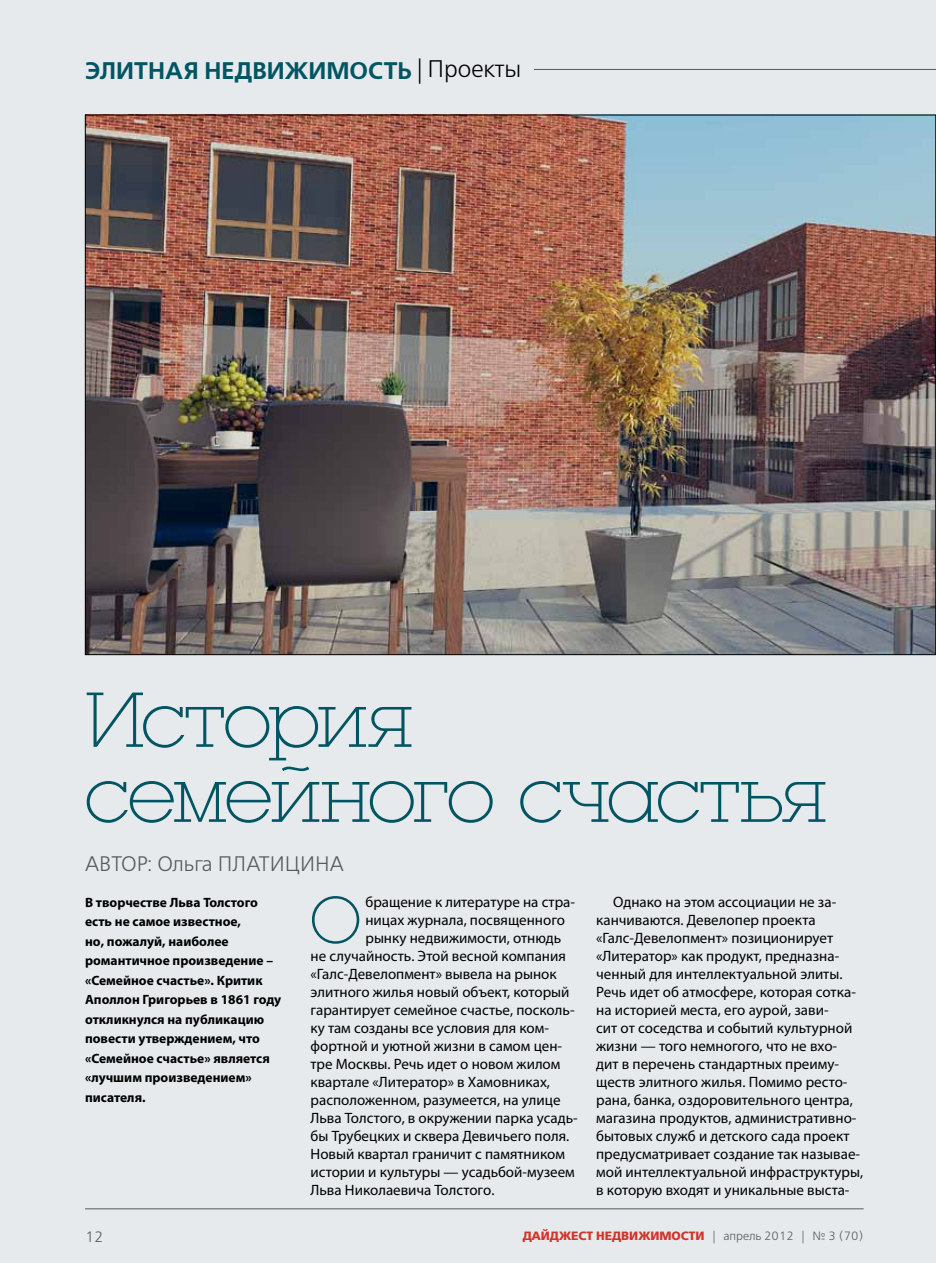
<style>
.page{position:relative;width:936px;height:1263px;background:#fff}
.page>*{position:absolute;margin:0;border:0;box-sizing:border-box;transform-origin:0 0}
.t1{font:81px/75px "Luga Extra Light C";letter-spacing:-.035em;color:#005562}
.t2{font:68.7px "Luga Extra Light C";color:#005562}
.t3{font:24px "Free Set Demi C";color:#005562}
.t4{font:21px "Free Set Light C";color:#58595b}
.t5{font:15px/18px "Myriad Pro";color:#000}
.t6{font:15px "Free Set Light C";color:#58595b}
.t7{font:700 13.5px/19.5px "Myriad Pro";color:#000}
.t8{font:12px "Free Set Bold C";color:#d2342a}
.s1{font-family:"Free Set Light C";color:#000}
.s2{font-family:"Free Set Light C";color:#58595b}
</style>
<div class="page">
<div style="left:0;top:0;width:935px;height:1263px;background:#e7eaec"></div>
<img style="left:87px;top:117px;width:846px;height:536px">
<hr style="left:85px;top:1208px;width:778px;height:1px;background:#58595b">
<hr style="left:429px;top:69px;width:506px;height:1px;background:#58595b">
<div style="left:85px;top:66px;width:449px;height:6px;background:#e7eaec"></div>
<h3 class="t3" style="left:85px;top:57px;width:437px">ЭЛИТНАЯ НЕДВИЖИМОСТЬ <span class="s1">| Проекты</span></h3>
<h1 class="t1" style="left:85px;top:683px;width:743px">История семейного счастья</h1>
<h3 class="t4" style="left:85px;top:852px;width:260px">АВТОР: Ольга ПЛАТИЦИНА</h3>
<p class="t7" style="left:85px;top:892px;width:198px">В творчестве Льва Толстого есть не самое известное,<br>но, пожалуй, наиболее романтичное произведение – «Семейное счастье». Критик<br>Аполлон Григорьев в 1861 году откликнулся на публикацию повести утверждением, что «Семейное счастье» является «лучшим произведением» писателя.</p>
<p class="t6" style="left:85px;top:1229px;width:20px">12</p>
<h2 class="t2" style="left:310px;top:886px;width:52px">О</h2>
<p class="t5" style="left:365px;top:893px;width:211px">бращение к литературе на стра-</p>
<p class="t5" style="left:365px;top:911px;width:201px">ницах журнала, посвященного</p>
<p class="t5" style="left:365px;top:929px;width:197px">рынку недвижимости, отнюдь</p>
<p class="t5" style="left:310px;top:947px;width:257px">не случайность. Этой весной компания</p>
<p class="t5" style="left:310px;top:965px;width:247px">«Галс-Девелопмент» вывела на рынок</p>
<p class="t5" style="left:310px;top:983px;width:260px">элитного жилья новый объект, который</p>
<p class="t5" style="left:310px;top:1001px;width:265px">гарантирует семейное счастье, посколь-</p>
<p class="t5" style="left:310px;top:1019px;width:240px">ку там созданы все условия для ком-</p>
<p class="t5" style="left:310px;top:1037px;width:253px">фортной и уютной жизни в самом цен-</p>
<p class="t5" style="left:310px;top:1055px;width:251px">тре Москвы. Речь идет о новом жилом</p>
<p class="t5" style="left:310px;top:1073px;width:241px">квартале «Литератор» в Хамовниках,</p>
<p class="t5" style="left:310px;top:1091px;width:251px">расположенном, разумеется, на улице</p>
<p class="t5" style="left:310px;top:1109px;width:269px">Льва Толстого, в окружении парка усадь-</p>
<p class="t5" style="left:310px;top:1127px;width:260px">бы Трубецких и сквера Девичьего поля.</p>
<p class="t5" style="left:310px;top:1145px;width:256px">Новый квартал граничит с памятником</p>
<p class="t5" style="left:310px;top:1163px;width:266px">истории и культуры — усадьбой-музеем</p>
<p class="t5" style="left:310px;top:1181px;width:185px">Льва Николаевича Толстого.</p>
<p class="t5" style="left:596px;top:893px;width:268px;text-indent:17px">Однако на этом ассоциации не за&shy;канчиваются. Девелопер проекта «Галс-Девелопмент» позиционирует «Литератор» как продукт, предназна&shy;ченный для интеллектуальной элиты.<br>Речь идет об атмосфере, которая сотка&shy;на историей места, его аурой, зави-<br>сит от соседства и событий культурной жизни — того немногого, что не вхо&shy;дит в перечень стандартных преиму&shy;ществ элитного жилья. Помимо ресто&shy;рана, банка, оздоровительного центра, магазина продуктов, административно&shy;бытовых служб и детского сада проект предусматривает создание так называе&shy;мой интеллектуальной инфраструктуры, в которую входят и уникальные выста-</p>
<p class="t8" style="left:522px;top:1229px;width:342px">ДАЙДЖЕСТ НЕДВИЖИМОСТИ <span class="s2">| апрель 2012 | № 3 (70)</span></p>
</div>
